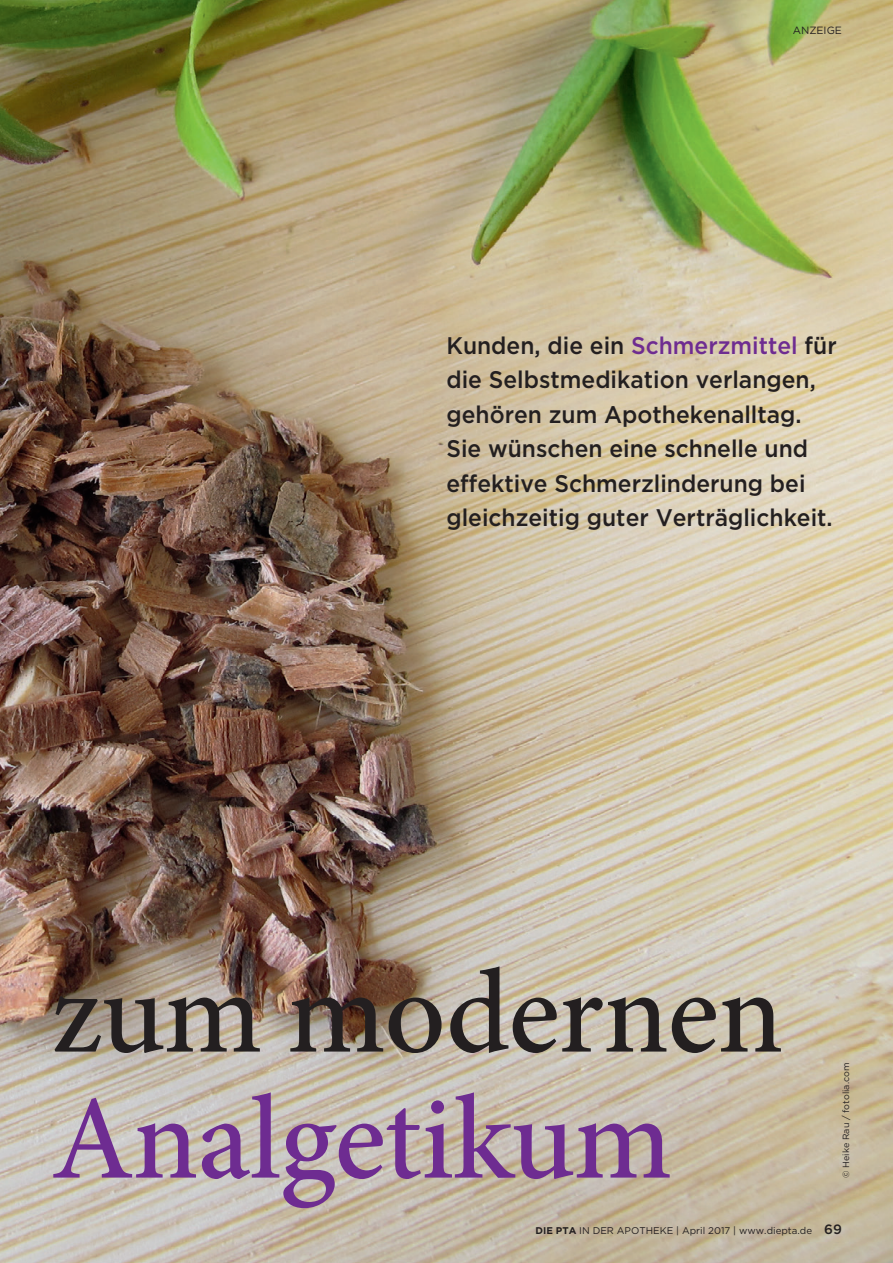
<style>
.page{position:relative;width:893px;height:1263px;background:#fff}
.page>*{position:absolute;margin:0;border:0;box-sizing:border-box;transform-origin:0 0}
.t1{font:500 120px "Minion Pro";letter-spacing:-.01em;color:#231f20}
.t2{font:500 120px "Minion Pro";letter-spacing:-.01em;color:#6e2c91}
.t3{font:500 24px/34.5px "Gotham";color:#231f20;scale:.95 1}
.t4{font:10.5px "Gotham";color:#231f20}
.t5{font:9.75px "Gotham";color:#231f20}
.t6{font:9px "Gotham";color:#231f20}
.s1{color:#6e2c91}
.s2{font-weight:700}
.s3{font-weight:500;font-size:13.5px}
</style>
<div class="page">
<img style="left:0;top:0;width:893px;height:1263px">
<p class="t4" style="left:793px;top:23px;width:51px">ANZEIGE</p>
<p class="t3" style="left:446px;top:328px;width:412px">Kunden, die ein <span class="s1">Schmerzmittel</span> für die Selbstmedikation verlangen, gehören zum Apothekenalltag.<br>Sie wünschen eine schnelle und effektive Schmerzlinderung bei gleichzeitig guter Verträglichkeit.</p>
<h1 class="t1" style="left:51px;top:932px;width:734px">zum modernen</h1>
<h1 class="t2" style="left:51px;top:1058px;width:623px">Analgetikum</h1>
<p class="t6" style="left:840px;top:1178px;width:117px;rotate:-90deg">© Heike Rau / fotolia.com</p>
<p class="t5" style="left:535px;top:1224px;width:308px"><span class="s2">DIE PTA</span> IN DER APOTHEKE | April 2017 | www.diepta.de <span class="s3">69</span></p>
</div>
